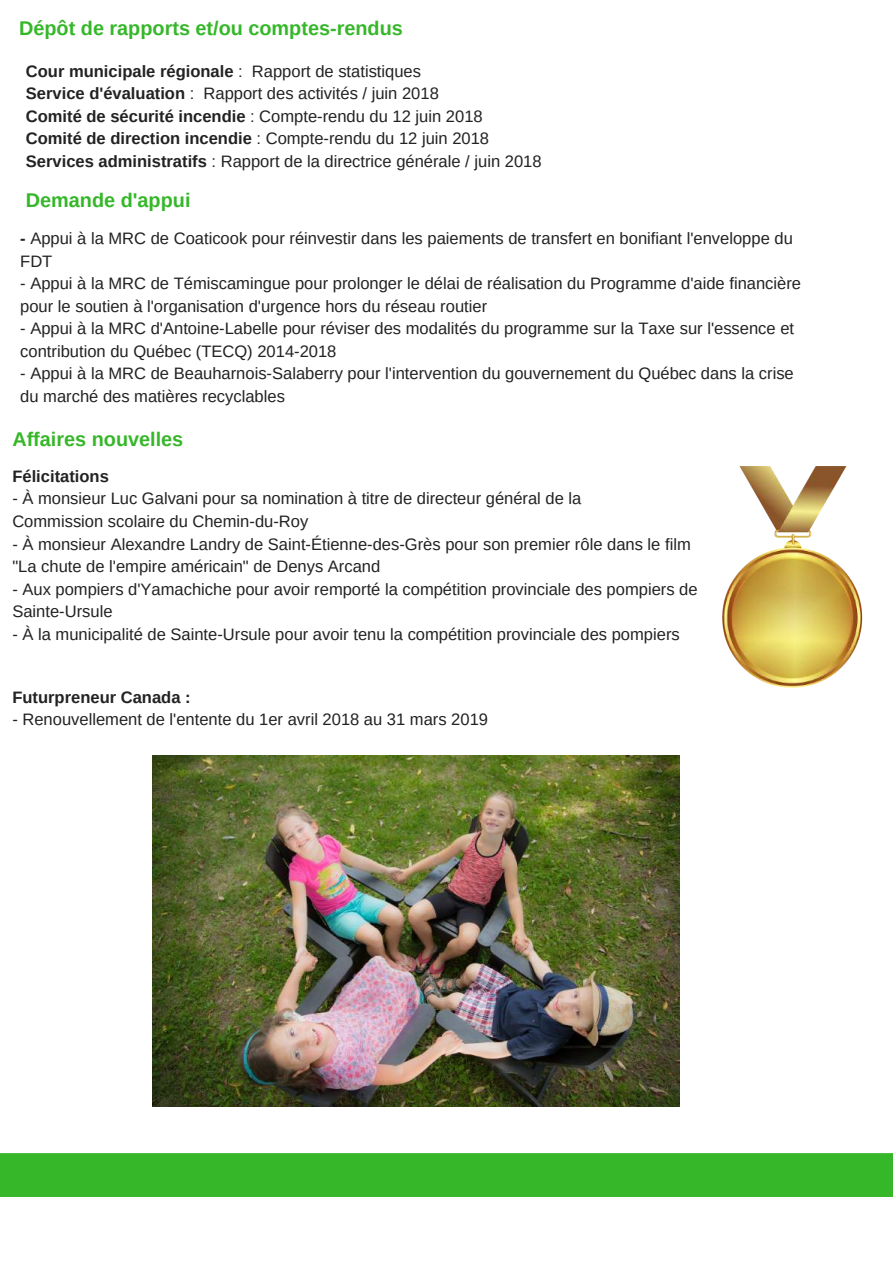
<style>
.page{position:relative;width:893px;height:1263px;background:#fff}
.page>*{position:absolute;margin:0;border:0;box-sizing:border-box;transform-origin:0 0}
.t1{font:700 19.8px "Arimo";color:#35b729}
.t2{font:16.5px/22.5px "Arimo";color:#222}
.t3{font:700 16.5px "Arimo";color:#222}
.s1{font-weight:700}
</style>
<div class="page">
<img style="left:722px;top:466px;width:141px;height:222px">
<div style="left:0;top:1153px;width:893px;height:44px;background:#35b729"></div>
<img style="left:152px;top:756px;width:527px;height:351px">
<p class="t1" style="left:19px;top:17px;width:385px">Dépôt de rapports et/ou comptes-rendus</p>
<p class="t2" style="left:26px;top:60px;width:517px"><span class="s1">Cour municipale régionale</span> : Rapport de statistiques<br><span class="s1">Service d'évaluation</span> : Rapport des activités / juin 2018<br><span class="s1">Comité de sécurité incendie</span> : Compte-rendu du 12 juin 2018<br><span class="s1">Comité de direction incendie</span> : Compte-rendu du 12 juin 2018<br><span class="s1">Services administratifs</span> : Rapport de la directrice générale / juin 2018</p>
<p class="t1" style="left:26px;top:189px;width:166px">Demande d'appui</p>
<p class="t2" style="left:20px;top:227px;width:774px"><span class="s1">-</span> Appui à la MRC de Coaticook pour réinvestir dans les paiements de transfert en bonifiant l'enveloppe du<br>FDT</p>
<p class="t2" style="left:20px;top:272px;width:782px">- Appui à la MRC de Témiscamingue pour prolonger le délai de réalisation du Programme d'aide financière pour le soutien à l'organisation d'urgence hors du réseau routier</p>
<p class="t2" style="left:20px;top:317px;width:775px">- Appui à la MRC d'Antoine-Labelle pour réviser des modalités du programme sur la Taxe sur l'essence et contribution du Québec (TECQ) 2014-2018</p>
<p class="t2" style="left:20px;top:362px;width:775px">- Appui à la MRC de Beauharnois-Salaberry pour l'intervention du gouvernement du Québec dans la crise du marché des matières recyclables</p>
<p class="t1" style="left:12px;top:428px;width:172px">Affaires nouvelles</p>
<p class="t3" style="left:12px;top:467px;width:98px">Félicitations</p>
<p class="t2" style="left:12px;top:487px;width:571px">- À monsieur Luc Galvani pour sa nomination à titre de directeur général de la<br>Commission scolaire du Chemin-du-Roy</p>
<p class="t2" style="left:12px;top:532px;width:680px">- À monsieur Alexandre Landry de Saint-Étienne-des-Grès pour son premier rôle dans le film "La chute de l'empire américain" de Denys Arcand</p>
<p class="t2" style="left:12px;top:578px;width:687px">- Aux pompiers d'Yamachiche pour avoir remporté la compétition provinciale des pompiers de<br>Sainte-Ursule</p>
<p class="t2" style="left:12px;top:623px;width:669px">- À la municipalité de Sainte-Ursule pour avoir tenu la compétition provinciale des pompiers</p>
<p class="t3" style="left:12px;top:688px;width:180px">Futurpreneur Canada :</p>
<p class="t2" style="left:12px;top:708px;width:477px">- Renouvellement de l'entente du 1er avril 2018 au 31 mars 2019</p>
</div>
